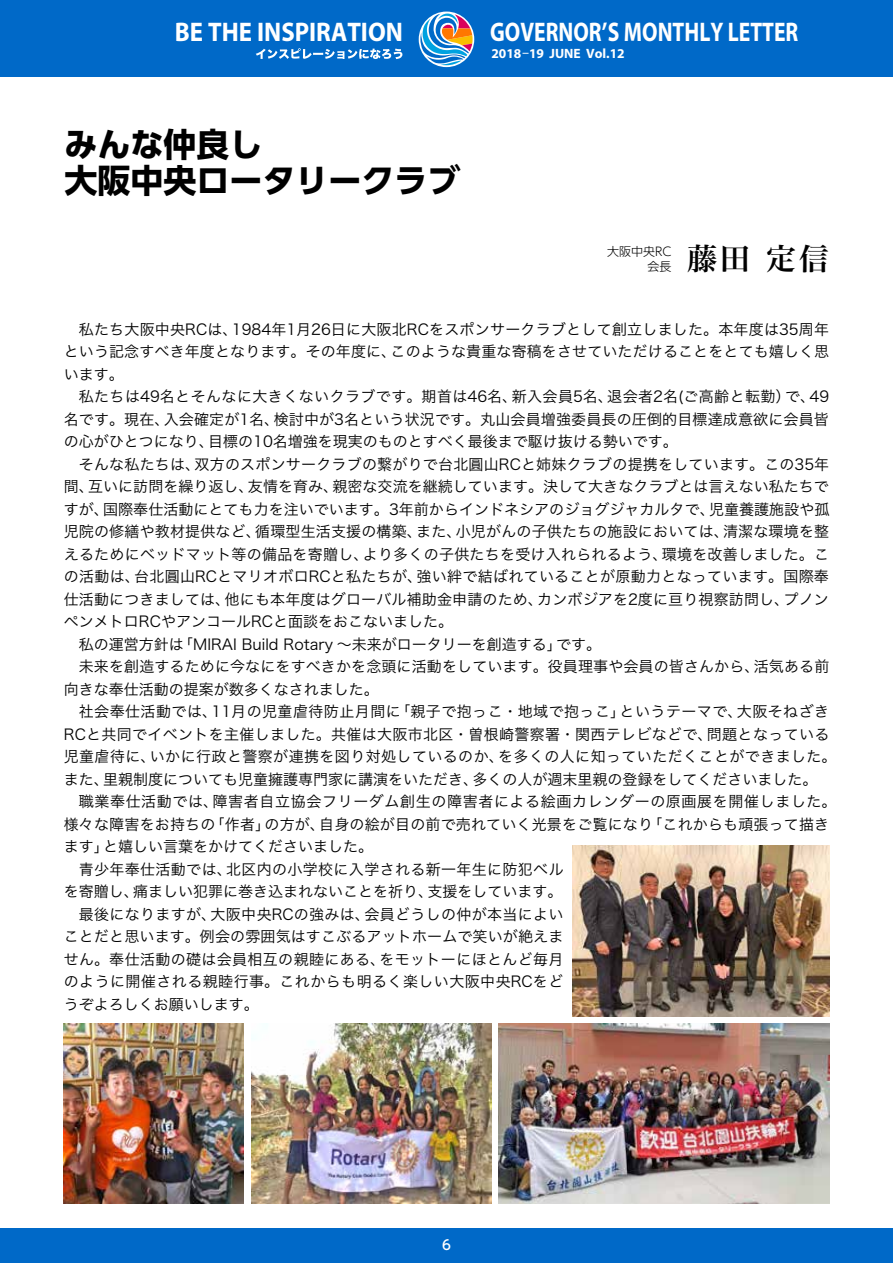
<style>
.page{position:relative;width:893px;height:1263px;background:#fff}
.page>*{position:absolute;margin:0;border:0;box-sizing:border-box;transform-origin:0 0}
.t1{font:700 33px/36px "UD Shin Go Pro";color:#000}
.t2{font:30px "Hira Min Pro N W6";color:#000}
.t3{font:700 27px "Myriad Pro";color:#fff;scale:.8 1}
.t4{font:700 27px "Myriad Pro";color:#fff;scale:.92 1}
.t5{font:15px/22.5px "Hira Kaku Pro N W3";letter-spacing:.01em;color:#000}
.t6{font:700 13.5px "Myriad Pro";color:#fff}
.t7{font:500 13.5px "UD Shin Go Pro";color:#fff}
.t8{font:300 12px/15px "UD Shin Go Pro";color:#000;text-align:right}
.s1{font-family:"Hira Kaku Pro W3";font-weight:400}
</style>
<div class="page">
<div style="left:0;top:1229px;width:893px;height:34px;background:#0069c8"></div>
<div style="left:0;top:0;width:893px;height:77px;background:#0069c8"></div>
<svg style="left:256px;top:48px;width:146px;height:11px"></svg>
<svg style="left:419px;top:12px;width:55px;height:55px"></svg>
<svg style="left:420px;top:14px;width:54px;height:51px"></svg>
<img style="left:64px;top:1024px;width:179px;height:179px">
<img style="left:251px;top:1023px;width:240px;height:180px">
<img style="left:573px;top:845px;width:256px;height:171px">
<img style="left:499px;top:1024px;width:330px;height:179px">
<h3 class="t4" style="left:175px;top:15px;width:249px">BE THE INSPIRATION</h3>
<h3 class="t3" style="left:490px;top:15px;width:387px">GOVERNOR’S MONTHLY LETTER</h3>
<h1 class="t1" style="left:65px;top:126px;width:397px">みんな仲良し<br>大阪中央ロータリークラブ</h1>
<p class="t6" style="left:491px;top:45px;width:135px">2018<span class="s1">-</span>19 JUNE Vol.12</p>
<p class="t8" style="left:607px;top:243px;width:66px">大阪中央RC会長</p>
<h2 class="t2" style="left:687px;top:232px;width:143px">藤田 定信</h2>
<p class="t5" style="left:64px;top:317px;width:774px">　私たち大阪中央RCは、1984年1月26日に大阪北RCをスポンサークラブとして創立しました。本年度は35周年という記念すべき年度となります。その年度に、このような貴重な寄稿をさせていただけることをとても嬉しく思います。<br>　私たちは49名とそんなに大きくないクラブです。期首は46名、新入会員5名、退会者2名(ご高齢と転勤）で、49名です。現在、入会確定が1名、検討中が3名という状況です。丸山会員増強委員長の圧倒的目標達成意欲に会員皆の心がひとつになり、目標の10名増強を現実のものとすべく最後まで駆け抜ける勢いです。<br>　そんな私たちは、双方のスポンサークラブの繋がりで台北圓山RCと姉妹クラブの提携をしています。この35年間、互いに訪問を繰り返し、友情を育み、親密な交流を継続しています。決して大きなクラブとは言えない私たちですが、国際奉仕活動にとても力を注いでいます。3年前からインドネシアのジョグジャカルタで、児童養護施設や孤児院の修繕や教材提供など、循環型生活支援の構築、また、小児がんの子供たちの施設においては、清潔な環境を整えるためにベッドマット等の備品を寄贈し、より多くの子供たちを受け入れられるよう、環境を改善しました。この活動は、台北圓山RCとマリオボロRCと私たちが、強い絆で結ばれていることが原動力となっています。国際奉仕活動につきましては、他にも本年度はグローバル補助金申請のため、カンボジアを2度に亘り視察訪問し、プノンペンメトロRCやアンコールRCと面談をおこないました。<br>　私の運営方針は「MIRAI Build Rotary ～未来がロータリーを創造する」です。<br>　未来を創造するために今なにをすべきかを念頭に活動をしています。役員理事や会員の皆さんから、活気ある前向きな奉仕活動の提案が数多くなされました。<br>　社会奉仕活動では、11月の児童虐待防止月間に「親子で抱っこ・地域で抱っこ」というテーマで、大阪そねざきRCと共同でイベントを主催しました。共催は大阪市北区・曽根崎警察署・関西テレビなどで、問題となっている児童虐待に、いかに行政と警察が連携を図り対処しているのか、を多くの人に知っていただくことができました。また、里親制度についても児童擁護専門家に講演をいただき、多くの人が週末里親の登録をしてくださいました。<br>　職業奉仕活動では、障害者自立協会フリーダム創生の障害者による絵画カレンダーの原画展を開催しました。様々な障害をお持ちの「作者」の方が、自身の絵が目の前で売れていく光景をご覧になり「これからも頑張って描きます」と嬉しい言葉をかけてくださいました。<br>　青少年奉仕活動では、北区内の小学校に入学される新一年生に防犯ベル<br>を寄贈し、痛ましい犯罪に巻き込まれないことを祈り、支援をしています。<br>　最後になりますが、大阪中央RCの強みは、会員どうしの仲が本当によい<br>ことだと思います。例会の雰囲気はすこぶるアットホームで笑いが絶えま<br>せん。奉仕活動の礎は会員相互の親睦にある、をモットーにほとんど毎月<br>のように開催される親睦行事。これからも明るく楽しい大阪中央RCをど<br>うぞよろしくお願いします。</p>
<p class="t7" style="left:442px;top:1234px;width:10px">6</p>
</div>
